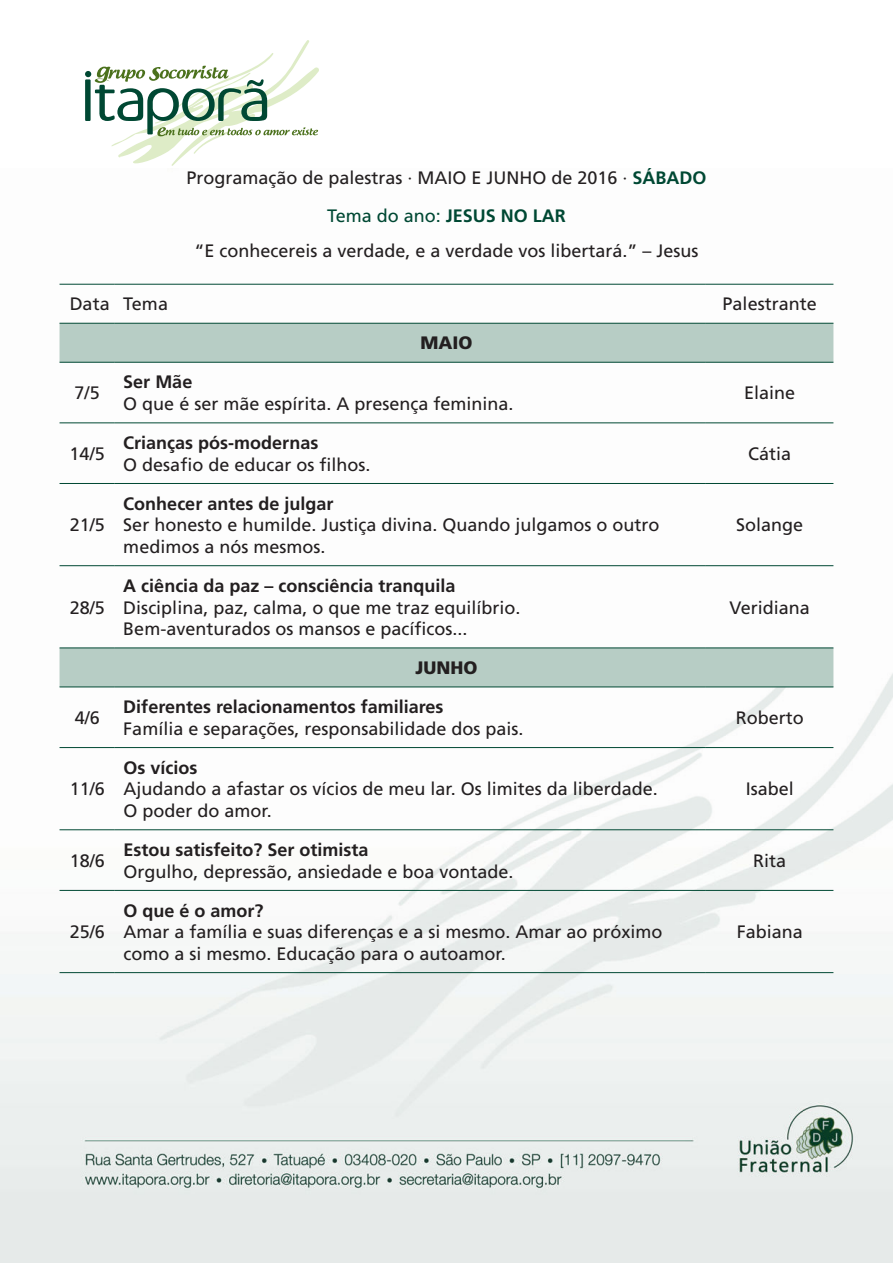
<style>
.page{position:relative;width:893px;height:1263px;background:#fff}
.page>*{position:absolute;margin:0;border:0;box-sizing:border-box;transform-origin:0 0}
.t1{font:18px/21.6px "Frutiger LT Std";color:#231f20}
.t2{font:700 18px "Frutiger LT Std";color:#231f20}
.t3{font:900 18px "Frutiger LT Std";color:#231f20}
.s1{font-weight:700;color:#004833}
.s2{color:#004833}
</style>
<div class="page">
<img style="left:0;top:283px;width:893px;height:979px">
<svg style="left:60px;top:324px;width:773px;height:362px"></svg>
<hr style="left:60px;top:323px;width:55px;height:1px;background:#004833">
<hr style="left:115px;top:323px;width:591px;height:1px;background:#004833">
<hr style="left:706px;top:323px;width:127px;height:1px;background:#004833">
<hr style="left:60px;top:362px;width:55px;height:1px;background:#004833">
<hr style="left:115px;top:362px;width:591px;height:1px;background:#004833">
<hr style="left:60px;top:422px;width:55px;height:1px;background:#004833">
<hr style="left:115px;top:422px;width:591px;height:1px;background:#004833">
<hr style="left:60px;top:483px;width:55px;height:1px;background:#004833">
<hr style="left:115px;top:483px;width:591px;height:1px;background:#004833">
<hr style="left:60px;top:565px;width:55px;height:1px;background:#004833">
<hr style="left:115px;top:565px;width:591px;height:1px;background:#004833">
<hr style="left:706px;top:362px;width:127px;height:1px;background:#004833">
<hr style="left:706px;top:422px;width:127px;height:1px;background:#004833">
<hr style="left:706px;top:483px;width:127px;height:1px;background:#004833">
<hr style="left:706px;top:565px;width:127px;height:1px;background:#004833">
<hr style="left:60px;top:647px;width:55px;height:1px;background:#004833">
<hr style="left:115px;top:647px;width:591px;height:1px;background:#004833">
<hr style="left:706px;top:647px;width:127px;height:1px;background:#004833">
<hr style="left:60px;top:972px;width:55px;height:1px;background:#004833">
<hr style="left:115px;top:972px;width:591px;height:1px;background:#004833">
<hr style="left:706px;top:972px;width:127px;height:1px;background:#004833">
<hr style="left:60px;top:686px;width:55px;height:1px;background:#004833">
<hr style="left:115px;top:686px;width:591px;height:1px;background:#004833">
<hr style="left:706px;top:686px;width:127px;height:1px;background:#004833">
<hr style="left:60px;top:747px;width:55px;height:1px;background:#004833">
<hr style="left:115px;top:747px;width:591px;height:1px;background:#004833">
<hr style="left:706px;top:747px;width:127px;height:1px;background:#004833">
<hr style="left:60px;top:829px;width:55px;height:1px;background:#004833">
<hr style="left:115px;top:829px;width:591px;height:1px;background:#004833">
<hr style="left:60px;top:890px;width:55px;height:1px;background:#004833">
<hr style="left:115px;top:890px;width:591px;height:1px;background:#004833">
<hr style="left:706px;top:829px;width:127px;height:1px;background:#004833">
<hr style="left:706px;top:890px;width:127px;height:1px;background:#004833">
<hr style="left:60px;top:284px;width:55px;height:1px;background:#004833">
<hr style="left:115px;top:284px;width:591px;height:1px;background:#004833">
<hr style="left:706px;top:284px;width:127px;height:1px;background:#004833">
<svg style="left:85px;top:40px;width:234px;height:126px"></svg>
<p class="t1" style="left:186px;top:158px;width:522px;line-height:38.5px;text-align:center">Programação de palestras · MAIO E JUNHO de 2016 · <span class="s1">Sábado<br></span><span class="s2">Tema do ano:</span> <span class="s1">JESUS NO LAR</span></p>
<p class="t1" style="left:194px;top:240px;width:506px">“E conhecereis a verdade, e a verdade vos libertará.” – Jesus</p>
<p class="t1" style="left:70px;top:293px;width:100px">Data Tema</p>
<p class="t1" style="left:723px;top:293px;width:96px">Palestrante</p>
<p class="t3" style="left:420px;top:332px;width:54px">MAIO</p>
<p class="t1" style="left:75px;top:382px;width:27px">7/5</p>
<p class="t2" style="left:123px;top:372px;width:71px">Ser Mãe</p>
<p class="t1" style="left:123px;top:393px;width:392px">O que é ser mãe espírita. A presença feminina.</p>
<p class="t1" style="left:744px;top:382px;width:53px">Elaine</p>
<p class="t1" style="left:70px;top:443px;width:37px">14/5</p>
<p class="t1" style="left:70px;top:514px;width:37px">21/5</p>
<p class="t1" style="left:70px;top:596px;width:37px">28/5</p>
<p class="t1" style="left:75px;top:707px;width:27px">4/6</p>
<p class="t1" style="left:70px;top:778px;width:37px">11/6</p>
<p class="t1" style="left:70px;top:850px;width:37px">18/6</p>
<p class="t1" style="left:70px;top:921px;width:37px">25/6</p>
<p class="t2" style="left:123px;top:432px;width:197px">Crianças pós-modernas</p>
<p class="t1" style="left:123px;top:454px;width:249px">O desafio de educar os filhos.</p>
<p class="t1" style="left:748px;top:443px;width:45px">Cátia</p>
<p class="t2" style="left:123px;top:493px;width:212px">Conhecer antes de julgar</p>
<p class="t1" style="left:123px;top:514px;width:538px">Ser honesto e humilde. Justiça divina. Quando julgamos o outro medimos a nós mesmos.</p>
<p class="t1" style="left:736px;top:514px;width:69px">Solange</p>
<p class="t2" style="left:123px;top:575px;width:334px">A ciência da paz – consciência tranquila</p>
<p class="t1" style="left:123px;top:596px;width:399px">Disciplina, paz, calma, o que me traz equilíbrio.<br>Bem-aventurados os mansos e pacíficos...</p>
<p class="t1" style="left:729px;top:596px;width:82px">Veridiana</p>
<p class="t3" style="left:415px;top:657px;width:63px">JUNHO</p>
<p class="t2" style="left:123px;top:696px;width:322px">Diferentes relacionamentos familiares</p>
<p class="t1" style="left:123px;top:718px;width:402px">Família e separações, responsabilidade dos pais.</p>
<p class="t1" style="left:736px;top:707px;width:70px">Roberto</p>
<p class="t2" style="left:123px;top:757px;width:75px">Os vícios</p>
<p class="t1" style="left:123px;top:778px;width:536px">Ajudando a afastar os vícios de meu lar. Os limites da liberdade.<br>O poder do amor.</p>
<p class="t1" style="left:746px;top:778px;width:50px">Isabel</p>
<p class="t2" style="left:123px;top:839px;width:247px">Estou satisfeito? Ser otimista</p>
<p class="t1" style="left:123px;top:861px;width:392px">Orgulho, depressão, ansiedade e boa vontade.</p>
<p class="t1" style="left:753px;top:850px;width:35px">Rita</p>
<p class="t2" style="left:123px;top:900px;width:142px">O que é o amor?</p>
<p class="t1" style="left:123px;top:921px;width:541px">Amar a família e suas diferenças e a si mesmo. Amar ao próximo como a si mesmo. Educação para o autoamor.</p>
<p class="t1" style="left:737px;top:921px;width:68px">Fabiana</p>
</div>
